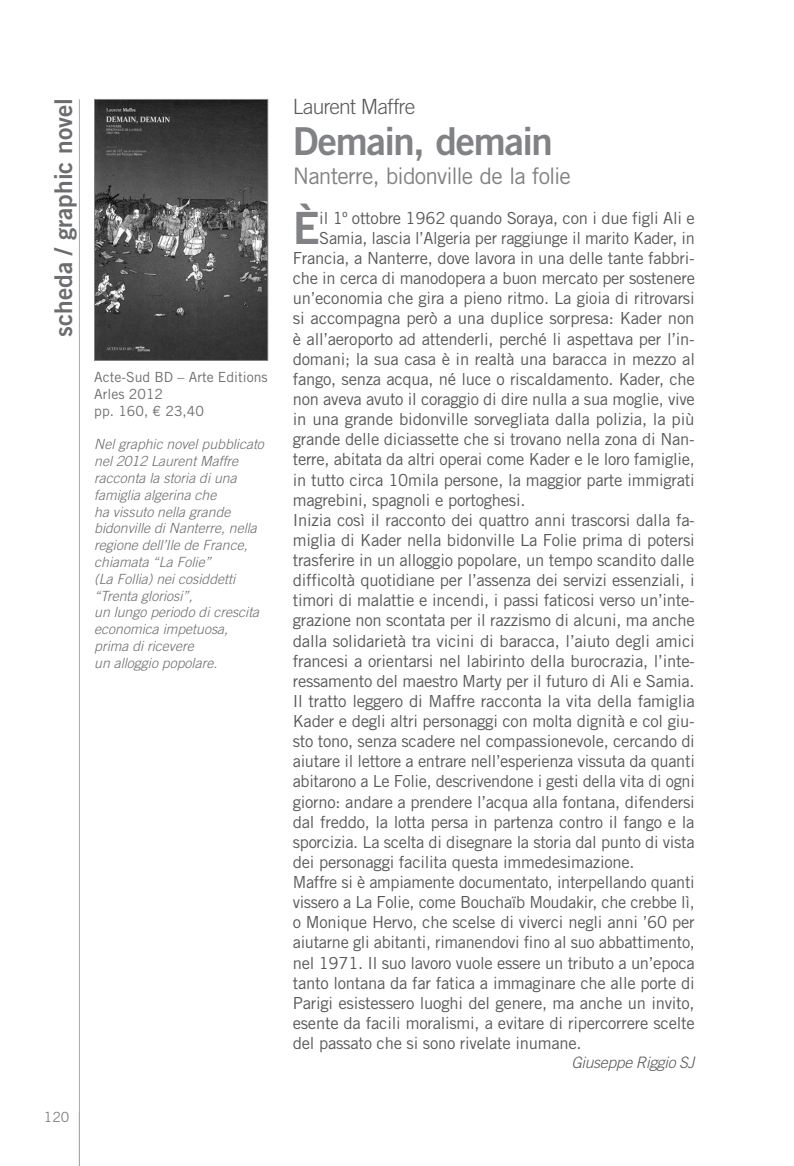
<style>
.page{position:relative;width:794px;height:1166px;background:#fff}
.page>*{position:absolute;margin:0;border:0;box-sizing:border-box;transform-origin:0 0}
.t1{font:44.45px "Trade Gothic LT Std Bd 2";color:#808285}
.t2{font:38.5px "Trade Gothic LT Std Bd 2";letter-spacing:-.035em;color:#808285}
.t3{font:24.5px "Trade Gothic LT Std Bd 2";color:#6c6d70}
.t4{font:22.75px "Trade Gothic LT Std";letter-spacing:-.04em;color:#808285}
.t5{font:300 21px "Trade Gothic LT Std";letter-spacing:-.04em;color:#57585a}
.t6{font:16.62px "Trade Gothic LT Std";letter-spacing:-.015em;color:#57585a}
.t7{font:italic 300 15.75px "Trade Gothic LT Std";letter-spacing:-.02em;color:#57585a}
.t8{font:italic 300 14px/16.8px "Trade Gothic LT Std";color:#6c6d70}
.t9{font:14px/16.8px "Trade Gothic LT Std";color:#6c6d70}
.t10{font:14px "Trade Gothic LT Std";color:#808285}
</style>
<div class="page">
<hr style="left:79px;top:99px;width:1px;height:1067px;background:#a8a9ad">
<img style="left:96px;top:101px;width:170px;height:258px">
<div style="left:94px;top:99px;width:174px;height:262px;border:1px solid #808285"></div>
<h3 class="t3" style="left:48px;top:337px;width:240px;rotate:-90deg">scheda / graphic novel</h3>
<p class="t9" style="left:94px;top:369px;width:175px">Acte-Sud BD – Arte Editions<br>Arles 2012<br>pp. 160, € 23,40</p>
<p class="t8" style="left:94px;top:436px;width:171px">Nel graphic novel pubblicato nel 2012 Laurent Maffre racconta la storia di una famiglia algerina che<br>ha vissuto nella grande bidonville di Nanterre, nella regione dell’Ile de France, chiamata “La Folie”<br>(La Follia) nei cosiddetti “Trenta gloriosi”,<br>un lungo periodo di crescita economica impetuosa, prima di ricevere<br>un alloggio popolare.</p>
<p class="t10" style="left:44px;top:1108px;width:27px">120</p>
<p class="t5" style="left:293px;top:94px;width:124px">Laurent Maffre</p>
<h2 class="t2" style="left:293px;top:117px;width:261px">Demain, demain</h2>
<h3 class="t4" style="left:293px;top:163px;width:280px">Nanterre, bidonville de la folie</h3>
<h1 class="t1" style="left:293px;top:200px;width:29px">È</h1>
<p class="t6" style="left:319px;top:208px;width:377px">il 1º ottobre 1962 quando Soraya, con i due figli Ali e</p>
<p class="t6" style="left:319px;top:228px;width:377px">Samia, lascia l’Algeria per raggiunge il marito Kader, in</p>
<p class="t6" style="left:293px;top:248px;width:403px">Francia, a Nanterre, dove lavora in una delle tante fabbri-</p>
<p class="t6" style="left:293px;top:268px;width:404px">che in cerca di manodopera a buon mercato per sostenere</p>
<p class="t6" style="left:293px;top:288px;width:403px">un’economia che gira a pieno ritmo. La gioia di ritrovarsi</p>
<p class="t6" style="left:293px;top:308px;width:403px">si accompagna però a una duplice sorpresa: Kader non</p>
<p class="t6" style="left:293px;top:329px;width:403px">è all’aeroporto ad attenderli, perché li aspettava per l’in-</p>
<p class="t6" style="left:293px;top:349px;width:404px">domani; la sua casa è in realtà una baracca in mezzo al</p>
<p class="t6" style="left:293px;top:369px;width:403px">fango, senza acqua, né luce o riscaldamento. Kader, che</p>
<p class="t6" style="left:293px;top:389px;width:403px">non aveva avuto il coraggio di dire nulla a sua moglie, vive</p>
<p class="t6" style="left:293px;top:409px;width:403px">in una grande bidonville sorvegliata dalla polizia, la più</p>
<p class="t6" style="left:293px;top:429px;width:403px">grande delle diciassette che si trovano nella zona di Nan-</p>
<p class="t6" style="left:293px;top:449px;width:403px">terre, abitata da altri operai come Kader e le loro famiglie,</p>
<p class="t6" style="left:293px;top:469px;width:403px">in tutto circa 10mila persone, la maggior parte immigrati</p>
<p class="t6" style="left:293px;top:490px;width:234px">magrebini, spagnoli e portoghesi.</p>
<p class="t6" style="left:293px;top:510px;width:403px">Inizia così il racconto dei quattro anni trascorsi dalla fa-</p>
<p class="t6" style="left:293px;top:530px;width:403px">miglia di Kader nella bidonville La Folie prima di potersi</p>
<p class="t6" style="left:293px;top:550px;width:403px">trasferire in un alloggio popolare, un tempo scandito dalle</p>
<p class="t6" style="left:293px;top:570px;width:403px">difficoltà quotidiane per l’assenza dei servizi essenziali, i</p>
<p class="t6" style="left:293px;top:590px;width:403px">timori di malattie e incendi, i passi faticosi verso un’inte-</p>
<p class="t6" style="left:293px;top:610px;width:403px">grazione non scontata per il razzismo di alcuni, ma anche</p>
<p class="t6" style="left:293px;top:630px;width:403px">dalla solidarietà tra vicini di baracca, l’aiuto degli amici</p>
<p class="t6" style="left:293px;top:651px;width:403px">francesi a orientarsi nel labirinto della burocrazia, l’inte-</p>
<p class="t6" style="left:293px;top:671px;width:403px">ressamento del maestro Marty per il futuro di Ali e Samia.</p>
<p class="t6" style="left:293px;top:691px;width:404px">Il tratto leggero di Maffre racconta la vita della famiglia</p>
<p class="t6" style="left:293px;top:711px;width:403px">Kader e degli altri personaggi con molta dignità e col giu-</p>
<p class="t6" style="left:293px;top:731px;width:404px">sto tono, senza scadere nel compassionevole, cercando di</p>
<p class="t6" style="left:293px;top:751px;width:403px">aiutare il lettore a entrare nell’esperienza vissuta da quanti</p>
<p class="t6" style="left:293px;top:771px;width:403px">abitarono a Le Folie, descrivendone i gesti della vita di ogni</p>
<p class="t6" style="left:293px;top:791px;width:403px">giorno: andare a prendere l’acqua alla fontana, difendersi</p>
<p class="t6" style="left:293px;top:812px;width:403px">dal freddo, la lotta persa in partenza contro il fango e la</p>
<p class="t6" style="left:293px;top:832px;width:403px">sporcizia. La scelta di disegnare la storia dal punto di vista</p>
<p class="t6" style="left:293px;top:852px;width:343px">dei personaggi facilita questa immedesimazione.</p>
<p class="t6" style="left:293px;top:872px;width:403px">Maffre si è ampiamente documentato, interpellando quanti</p>
<p class="t6" style="left:293px;top:892px;width:403px">vissero a La Folie, come Bouchaïb Moudakir, che crebbe lì,</p>
<p class="t6" style="left:293px;top:912px;width:403px">o Monique Hervo, che scelse di viverci negli anni ’60 per</p>
<p class="t6" style="left:293px;top:932px;width:403px">aiutarne gli abitanti, rimanendovi fino al suo abbattimento,</p>
<p class="t6" style="left:293px;top:952px;width:403px">nel 1971. Il suo lavoro vuole essere un tributo a un’epoca</p>
<p class="t6" style="left:293px;top:973px;width:403px">tanto lontana da far fatica a immaginare che alle porte di</p>
<p class="t6" style="left:293px;top:993px;width:403px">Parigi esistessero luoghi del genere, ma anche un invito,</p>
<p class="t6" style="left:293px;top:1013px;width:403px">esente da facili moralismi, a evitare di ripercorrere scelte</p>
<p class="t6" style="left:293px;top:1033px;width:290px">del passato che si sono rivelate inumane.</p>
<p class="t7" style="left:571px;top:1053px;width:125px">Giuseppe Riggio SJ</p>
</div>
